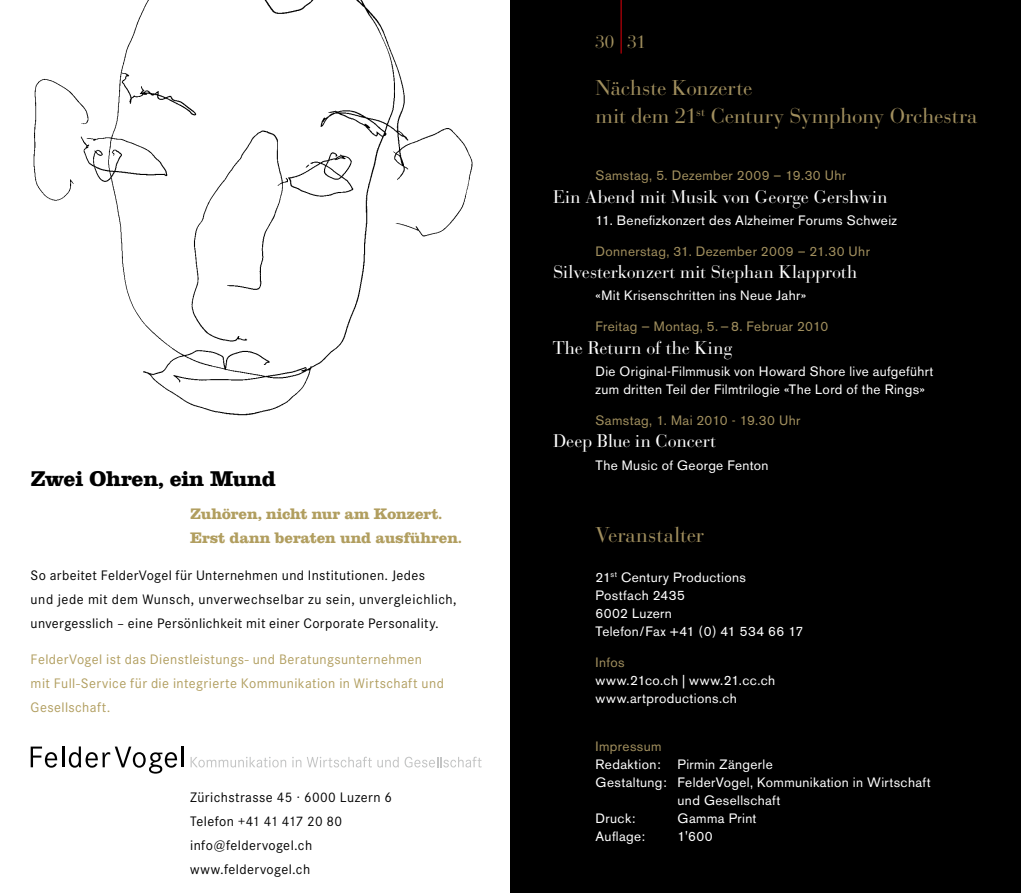
<style>
.page{position:relative;width:1021px;height:893px;background:#fff}
.page>*{position:absolute;margin:0;border:0;box-sizing:border-box;transform-origin:0 0}
.t1{font:21px/28.2px "BA39";letter-spacing:.015em;color:#a18f5e}
.t2{font:700 21px "CL23";letter-spacing:.005em;color:#000}
.t3{font:18px "BA39";letter-spacing:.015em;color:#fff}
.t4{font:18px "BA39";letter-spacing:.04em;color:#fff}
.t5{font:18px "BA39";color:#a18f5e}
.t6{font:700 15px/24px "CL23";letter-spacing:.025em;color:#b19e5f}
.t7{font:13.5px/18px "Akzidenz Grotesk BE";letter-spacing:.025em;color:#fff}
.t8{font:13.5px/24px "Corporate SBQ";letter-spacing:.025em;color:#000}
.t9{font:13.5px "Akzidenz Grotesk BE";letter-spacing:.03em;color:#a18f5e}
.t10{font:13.5px/24px "Corporate SBQ";letter-spacing:.03em;color:#b19e5f}
</style>
<div class="page">
<div style="left:510px;top:0;width:510px;height:893px;background:#000"></div>
<hr style="left:620px;top:0;width:1px;height:54px;background:#e3000b">
<img style="left:33px;top:0;width:440px;height:416px">
<svg style="left:31px;top:747px;width:26px;height:21px"></svg>
<hr style="left:62px;top:746px;width:2px;height:21px;background:#000">
<svg style="left:69px;top:746px;width:108px;height:28px"></svg>
<hr style="left:182px;top:746px;width:2px;height:21px;background:#000">
<svg style="left:190px;top:757px;width:96px;height:10px"></svg>
<svg style="left:292px;top:757px;width:9px;height:10px"></svg>
<svg style="left:307px;top:757px;width:174px;height:10px"></svg>
<h1 class="t2" style="left:31px;top:466px;width:246px">Zwei Ohren, ein Mund</h1>
<p class="t6" style="left:190px;top:502px;width:273px">Zuhören, nicht nur am Konzert.<br>Erst dann beraten und ausführen.</p>
<p class="t8" style="left:31px;top:563px;width:427px">So arbeitet FelderVogel für Unternehmen und Institutionen. Jedes<br>und jede mit dem Wunsch, unverwechselbar zu sein, unvergleichlich, unvergesslich – eine Persönlichkeit mit einer Corporate Personality.</p>
<p class="t10" style="left:31px;top:647px;width:415px">FelderVogel ist das Dienstleistungs- und Beratungsunternehmen mit Full-Service für die integrierte Kommunikation in Wirtschaft und<br>Gesellschaft.</p>
<p class="t8" style="left:190px;top:786px;width:203px">Zürichstrasse 45 · 6000 Luzern 6<br>Telefon +41 41 417 20 80 info@feldervogel.ch www.feldervogel.ch</p>
<h2 class="t5" style="left:595px;top:31px;width:51px">30 31</h2>
<h1 class="t1" style="left:595px;top:74px;width:383px">Nächste Konzerte<br>mit dem 21<sup>st</sup> Century Symphony Orchestra</h1>
<p class="t9" style="left:595px;top:167px;width:252px">Samstag, 5. Dezember 2009 – 19.30 Uhr</p>
<h2 class="t3" style="left:553px;top:186px;width:336px">Ein Abend mit Musik von George Gershwin</h2>
<p class="t7" style="left:595px;top:211px;width:303px">11. Benefizkonzert des Alzheimer Forums Schweiz</p>
<p class="t9" style="left:595px;top:243px;width:276px">Donnerstag, 31. Dezember 2009 – 21.30 Uhr</p>
<h2 class="t3" style="left:553px;top:261px;width:305px">Silvesterkonzert mit Stephan Klapproth</h2>
<p class="t7" style="left:595px;top:287px;width:212px">«Mit Krisenschritten ins Neue Jahr»</p>
<p class="t9" style="left:595px;top:318px;width:234px">Freitag — Montag, 5. -—8. Februar 2010</p>
<h2 class="t4" style="left:553px;top:337px;width:180px">The Return of the King</h2>
<p class="t7" style="left:595px;top:362px;width:339px">Die Original-Filmmusik von Howard Shore live aufgeführt zum dritten Teil der Filmtrilogie «The Lord of the Rings»</p>
<p class="t9" style="left:595px;top:412px;width:206px">Samstag, 1. Mai 2010 - 19.30 Uhr</p>
<h2 class="t3" style="left:553px;top:430px;width:164px">Deep Blue in Concert</h2>
<p class="t7" style="left:595px;top:456px;width:174px">The Music of George Fenton</p>
<h1 class="t1" style="left:595px;top:521px;width:110px">Veranstalter</h1>
<p class="t7" style="left:595px;top:568px;width:209px">21<sup>st</sup> Century Productions<br>Postfach 2435<br>6002 Luzern<br>Telefon/Fax +41 (0) 41 534 66 17</p>
<p class="t9" style="left:595px;top:654px;width:30px">Infos</p>
<p class="t7" style="left:595px;top:671px;width:181px">www.21co.ch | www.21.cc.ch www.artproductions.ch</p>
<p class="t9" style="left:595px;top:738px;width:67px">Impressum</p>
<p class="t7" style="left:595px;top:756px;width:179px">Redaktion: Pirmin Zängerle</p>
<p class="t7" style="left:595px;top:774px;width:336px">Gestaltung: FelderVogel, Kommunikation in Wirtschaft</p>
<p class="t7" style="left:677px;top:792px;width:104px">und Gesellschaft</p>
<p class="t7" style="left:595px;top:810px;width:41px">Druck:</p>
<p class="t7" style="left:677px;top:810px;width:80px">Gamma Print</p>
<p class="t7" style="left:595px;top:828px;width:51px">Auflage:</p>
<p class="t7" style="left:677px;top:828px;width:37px">1'600</p>
</div>
